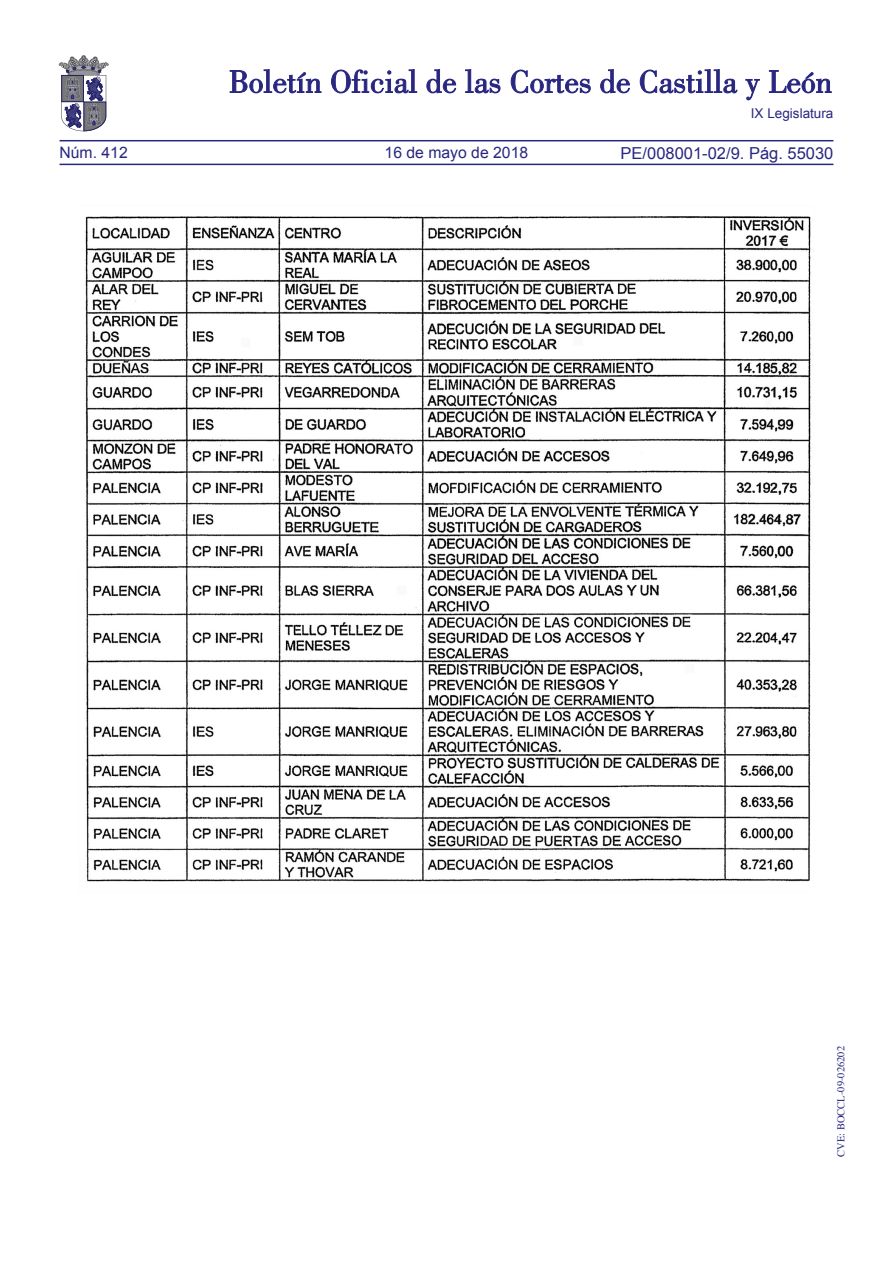
<style>
.page{position:relative;width:893px;height:1263px;background:#fff}
.page>*{position:absolute;margin:0;border:0;box-sizing:border-box;transform-origin:0 0}
.t1{font:16.5px "Arial";color:#292780}
.t2{font:15.75px "Arial";color:#292780}
.t3{font:13.5px "Arial";color:#292780}
.t4{font:10.5px "Times";color:#292780}
</style>
<div class="page">
<hr style="left:60px;top:164px;width:773px;height:1px;background:#292780">
<hr style="left:60px;top:140px;width:773px;height:1px;background:#292780">
<svg style="left:230px;top:69px;width:91px;height:24px"></svg>
<svg style="left:331px;top:69px;width:86px;height:24px"></svg>
<svg style="left:426px;top:69px;width:30px;height:24px"></svg>
<svg style="left:465px;top:69px;width:35px;height:24px"></svg>
<svg style="left:511px;top:70px;width:80px;height:23px"></svg>
<svg style="left:600px;top:69px;width:30px;height:24px"></svg>
<svg style="left:640px;top:69px;width:97px;height:24px"></svg>
<svg style="left:745px;top:79px;width:15px;height:21px"></svg>
<svg style="left:769px;top:70px;width:62px;height:23px"></svg>
<svg style="left:59px;top:55px;width:49px;height:76px"></svg>
<img style="left:85px;top:216px;width:726px;height:666px">
<p class="t2" style="left:60px;top:142px;width:70px">Núm. 412</p>
<p class="t2" style="left:385px;top:142px;width:145px">16 de mayo de 2018</p>
<p class="t3" style="left:751px;top:105px;width:84px">IX Legislatura</p>
<p class="t1" style="left:621px;top:142px;width:214px">PE/008001-02/9. Pág. 55030</p>
<p class="t4" style="left:831px;top:1157px;width:112px;rotate:-90deg">CVE: BOCCL-09-026202</p>
</div>
